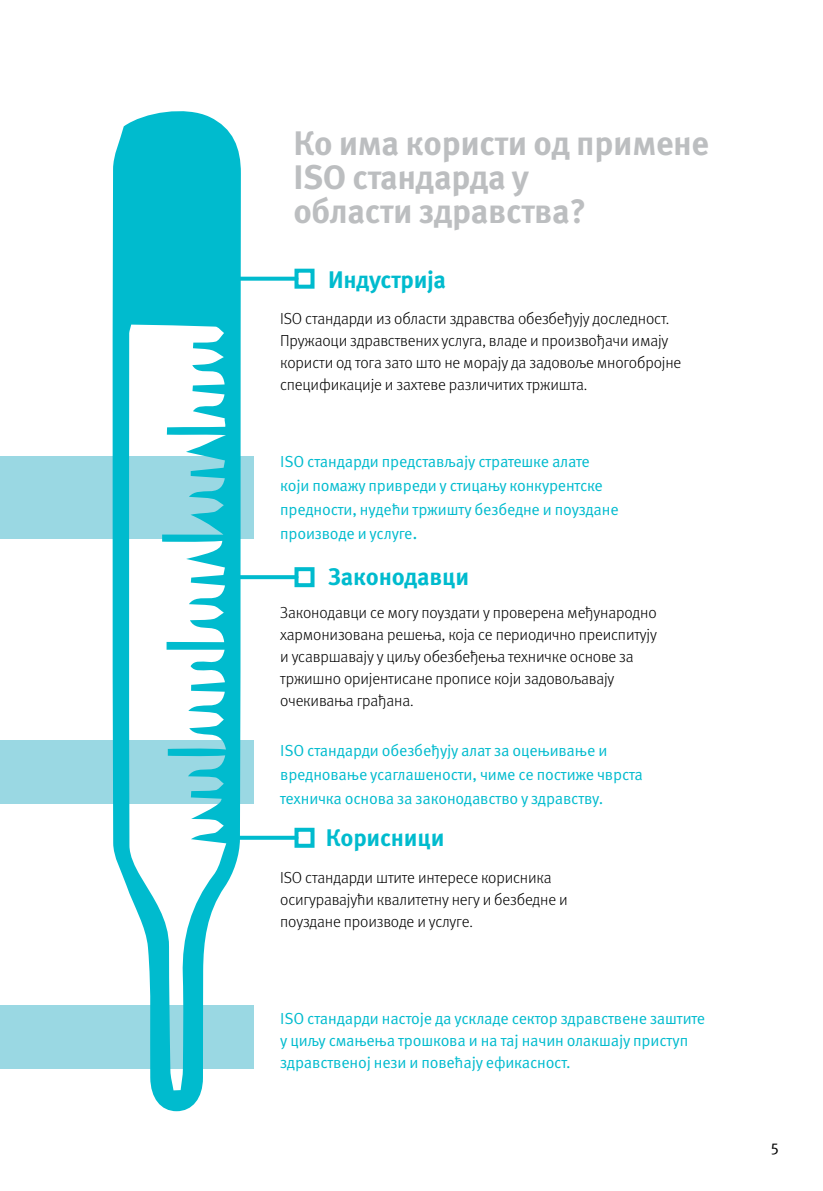
<style>
.page{position:relative;width:823px;height:1191px;background:#fff}
.page>*{position:absolute;margin:0;border:0;box-sizing:border-box;transform-origin:0 0}
.t1{font:700 34px/34px "Meta Pro";letter-spacing:-.01em;color:#bcbec0}
.t2{font:700 24px "Meta Pro";letter-spacing:-.01em;color:#00bbce}
.t3{font:300 16px/22px "Meta Pro";letter-spacing:-.01em;color:#000}
.t4{font:16px/24px "Meta Pro Norm";letter-spacing:-.01em;color:#00bbce}
.t5{font:16px "Meta Pro Norm";color:#000}
.s1{font-size:18px}
</style>
<div class="page">
<div style="left:0;top:456px;width:254px;height:83px;background:#9ad8e3"></div>
<div style="left:0;top:1005px;width:254px;height:63px;background:#9ad8e3"></div>
<div style="left:0;top:740px;width:254px;height:64px;background:#9ad8e3"></div>
<svg style="left:112px;top:111px;width:129px;height:1000px"></svg>
<hr style="left:182px;top:277px;width:114px;height:4px;background:#00bbce">
<div style="left:294px;top:269px;width:20px;height:20px;border:4px solid #00bbce"></div>
<svg style="left:233px;top:575px;width:61px;height:4px"></svg>
<div style="left:294px;top:567px;width:20px;height:20px;border:4px solid #00bbce"></div>
<svg style="left:233px;top:835px;width:61px;height:4px"></svg>
<div style="left:294px;top:827px;width:20px;height:20px;border:4px solid #00bbce"></div>
<h1 class="t1" style="left:293px;top:124px;width:417px">Ко има користи од примене<br>ISO стандарда у<br>области здравства?</h1>
<h2 class="t2" style="left:328px;top:261px;width:119px">Индустрија</h2>
<p class="t3" style="left:280px;top:307px;width:402px">ISO стандарди из области здравства обезбеђују доследност.<br>Пружаоци здравствених услуга, владе и произвођачи имају користи од тога зато што не морају да задовоље многобројне спецификације и захтеве различитих тржишта.</p>
<p class="t4" style="left:280px;top:448px;width:340px">ISO стандарди представљају стратешке алате који помажу привреди у стицању конкурентске предности, нудећи тржишту безбедне и поуздане производе и услуге<span class="s1">.</span></p>
<h2 class="t2" style="left:328px;top:558px;width:142px">Законодавци</h2>
<p class="t3" style="left:280px;top:600px;width:378px">Законодавци се могу поуздати у проверена међународно хармонизована решења, која се периодично преиспитују и усавршавају у циљу обезбеђења техничке основе за тржишно оријентисане прописе који задовољавају очекивања грађана.</p>
<p class="t4" style="left:280px;top:737px;width:364px">ISO стандарди обезбеђују алат за оцењивање и вредновање усаглашености, чиме се постиже чврста техничка основа за законодавство у здравству.</p>
<h2 class="t2" style="left:326px;top:819px;width:120px">Корисници</h2>
<p class="t3" style="left:280px;top:865px;width:289px">ISO стандарди штите интересе корисника осигуравајући квалитетну негу и безбедне и поуздане производе и услуге.</p>
<p class="t4" style="left:280px;top:1006px;width:426px;line-height:22px">ISO стандарди настоје да ускладе сектор здравствене заштите у циљу смањења трошкова и на тај начин олакшају приступ здравственој нези и повећају ефикасност.</p>
<p class="t5" style="left:770px;top:1136px;width:9px">5</p>
</div>
